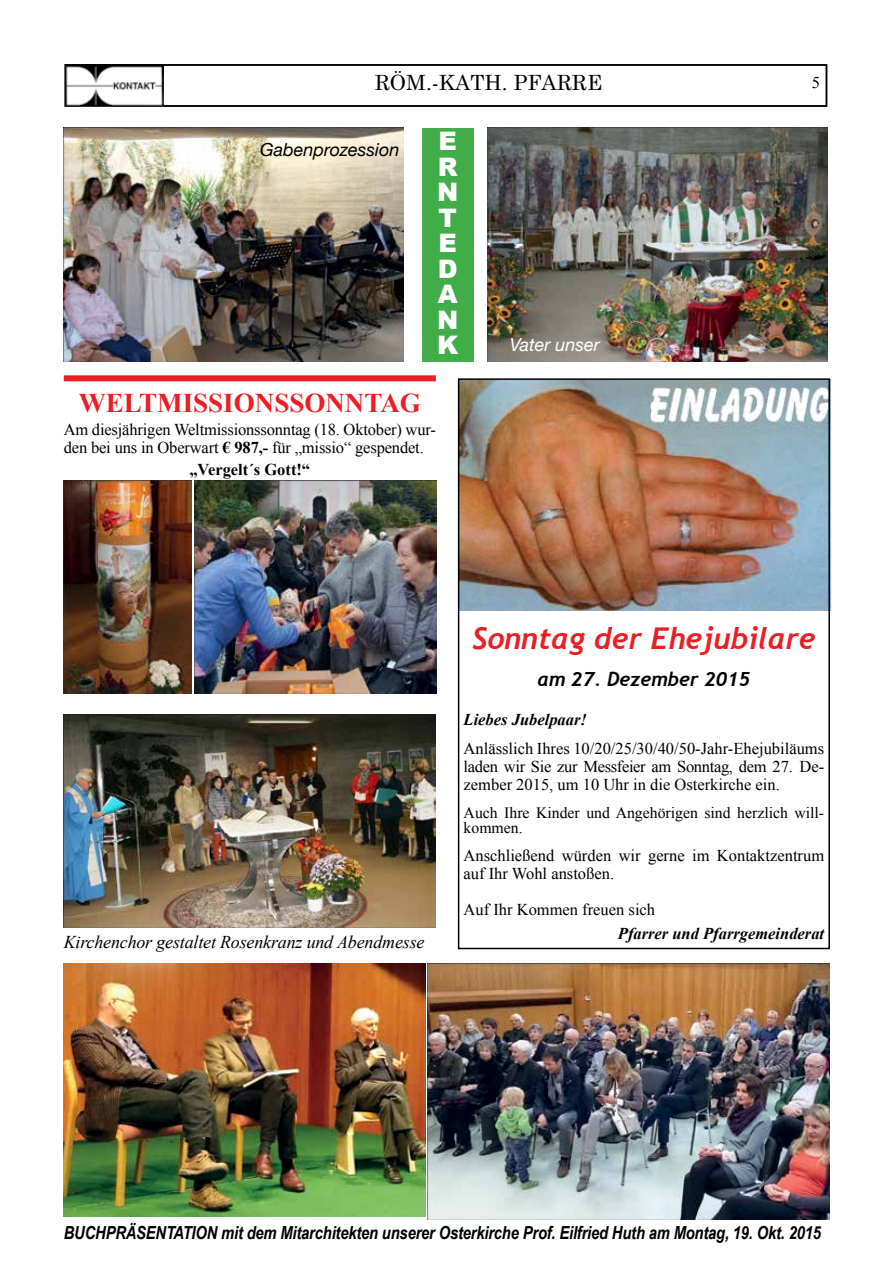
<style>
.page{position:relative;width:893px;height:1263px;background:#fff}
.page>*{position:absolute;margin:0;border:0;box-sizing:border-box;transform-origin:0 0}
.t1{font:italic 700 30px "Trebuchet";color:#ed1d24}
.t2{font:700 27px "Times New Roman";color:#ed1d24}
.t3{font:900 25.5px/25.5px "Arial";color:#fff;text-align:justify}
.t4{font:21px "Century Schoolbook";color:#000}
.t5{font:italic 700 19.5px "Trebuchet";color:#000}
.t6{font:italic 700 18px "Arial Narrow";letter-spacing:-.01em;color:#000}
.t7{font:italic 18px "Times New Roman";letter-spacing:-.01em;color:#000}
.t8{font:italic 18px "Helvetica Neue";color:#000}
.t9{font:italic 18px "Helvetica Neue";color:#fff}
.t10{font:16.5px/18px "Times New Roman";color:#000}
.t11{font:italic 700 16.5px "Times New Roman";color:#000}
.t12{font:700 16.5px "Times New Roman";color:#000}
.t13{font:15.75px/15px "Times New Roman";color:#000}
.s1{font-weight:700}
</style>
<div class="page">
<div style="left:64px;top:64px;width:763px;height:43px;border:2px solid #000"></div>
<img style="left:65px;top:64px;width:99px;height:43px">
<img style="left:461px;top:379px;width:370px;height:232px">
<div style="left:458px;top:378px;width:372px;height:571px;border:2px solid #000"></div>
<img style="left:64px;top:128px;width:340px;height:233px">
<img style="left:487px;top:128px;width:340px;height:233px">
<div style="left:422px;top:128px;width:52px;height:233px;background:#41ad49"></div>
<img style="left:427px;top:964px;width:402px;height:255px">
<img style="left:64px;top:964px;width:361px;height:253px">
<img style="left:64px;top:715px;width:372px;height:212px">
<img style="left:64px;top:480px;width:127px;height:213px">
<img style="left:194px;top:481px;width:243px;height:212px">
<div style="left:64px;top:375px;width:372px;height:6px;background:#ed1d24"></div>
<p class="t4" style="left:375px;top:70px;width:229px">RÖM.-KATH. PFARRE</p>
<p class="t10" style="left:812px;top:73px;width:10px">5</p>
<p class="t8" style="left:260px;top:137px;width:141px">Gabenprozession</p>
<h3 class="t3" style="left:437px;top:127px;width:23px">E R N T E D A N K</h3>
<h2 class="t2" style="left:79px;top:384px;width:344px">WELTMISSIONSSONNTAG</h2>
<p class="t10" style="left:64px;top:420px;width:374px">Am diesjährigen Weltmissionssonntag (18. Oktober) wur&shy;den bei uns in Oberwart <span class="s1">€ 987,-</span> für „missio“ gespendet.</p>
<p class="t12" style="left:189px;top:458px;width:122px">„Vergelt´s Gott!“</p>
<p class="t9" style="left:510px;top:332px;width:92px">Vater unser</p>
<p class="t7" style="left:64px;top:929px;width:362px">Kirchenchor gestaltet Rosenkranz und Abendmesse</p>
<h1 class="t1" style="left:472px;top:620px;width:345px">Sonntag der Ehejubilare</h1>
<p class="t5" style="left:538px;top:667px;width:214px">am 27. Dezember 2015</p>
<p class="t11" style="left:464px;top:708px;width:125px">Liebes Jubelpaar!</p>
<p class="t10" style="left:464px;top:739px;width:362px;text-align:justify">Anlässlich Ihres 10/20/25/30/40/50-Jahr-Ehejubiläums laden wir Sie zur Messfeier am Sonntag, dem 27. De&shy;zember 2015, um 10 Uhr in die Osterkirche ein.</p>
<p class="t13" style="left:464px;top:804px;width:362px">Auch Ihre Kinder und Angehörigen sind herzlich will&shy;kommen.</p>
<p class="t10" style="left:464px;top:846px;width:362px">Anschließend würden wir gerne im Kontaktzentrum auf Ihr Wohl anstoßen.</p>
<p class="t10" style="left:464px;top:900px;width:193px">Auf Ihr Kommen freuen sich</p>
<p class="t11" style="left:618px;top:922px;width:208px">Pfarrer und Pfarrgemeinderat</p>
<p class="t6" style="left:64px;top:1219px;width:759px">BUCHPRÄSENTATION mit dem Mitarchitekten unserer Osterkirche Prof. Eilfried Huth am Montag, 19. Okt. 2015</p>
</div>
